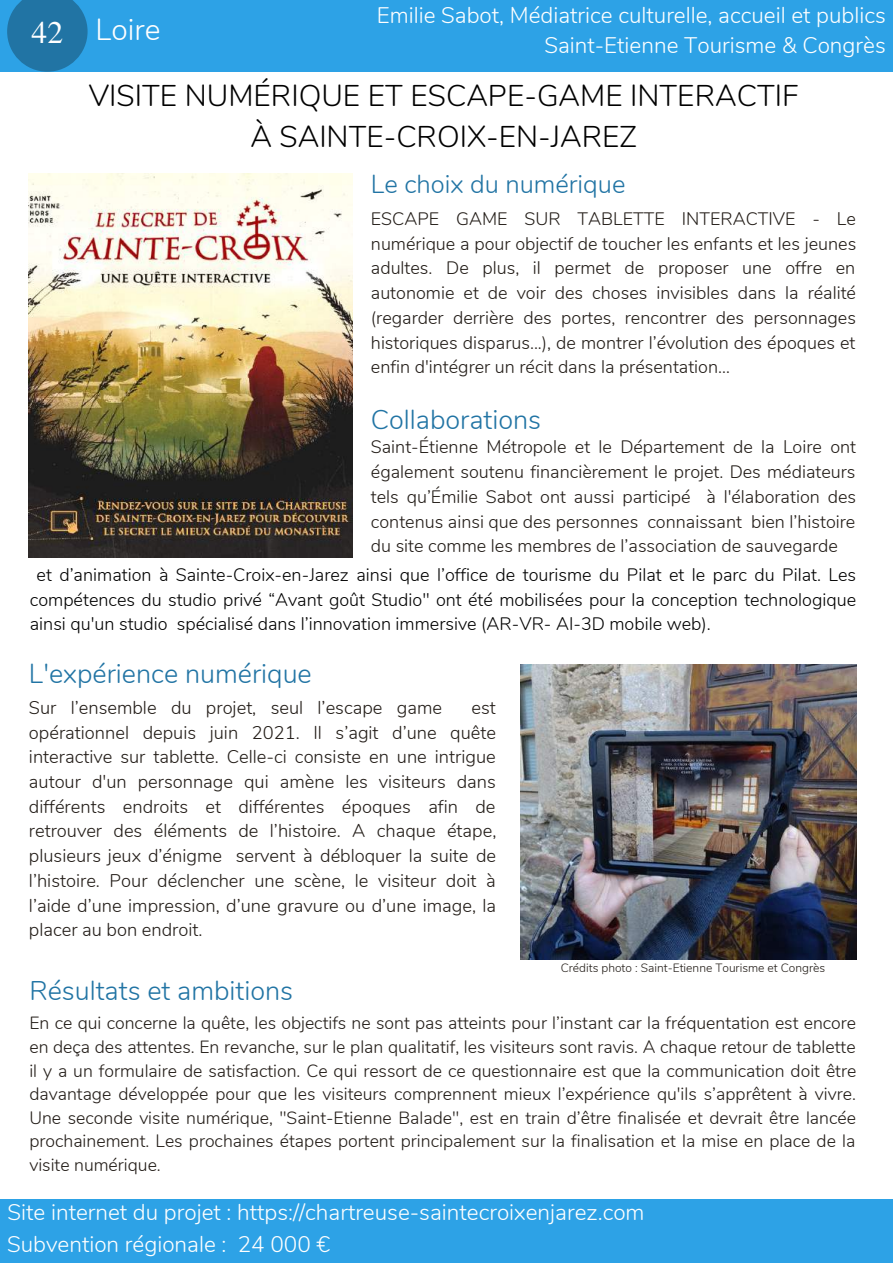
<style>
.page{position:relative;width:893px;height:1264px;background:#fff}
.page>*{position:absolute;margin:0;border:0;box-sizing:border-box;transform-origin:0 0}
.t1{font:31.5px "Te X Gyre Termes";color:#fff}
.t2{font:300 30px/41.5px "Nunito";color:#000;text-align:center}
.t3{font:300 30px "Nunito";color:#fff}
.t4{font:300 27px "Nunito";color:#2174a4}
.t5{font:300 25.5px "Nunito";color:#2174a4}
.t6{font:300 22.5px "Nunito";color:#fff}
.t7{font:300 18.3px/24.8px "Nunito";color:#221c17;text-align:justify}
.t8{font:300 18px/24.8px "Nunito";color:#221c17;text-align:justify}
.t9{font:300 18px/24.8px "Nunito";color:#000;text-align:justify}
.t10{font:300 17.7px/23.5px "Nunito";color:#221c17;text-align:justify}
.t11{font:300 12px "Nunito";color:#221c17}
</style>
<div class="page">
<div style="left:0;top:1198px;width:892px;height:64px;background:#2da2e6"></div>
<div style="left:0;top:0;width:892px;height:72px;background:#2da2e6"></div>
<svg style="left:7px;top:0;width:81px;height:72px"></svg>
<img style="left:29px;top:174px;width:324px;height:383px">
<img style="left:520px;top:665px;width:336px;height:294px">
<h1 class="t1" style="left:32px;top:10px;width:33px">42</h1>
<h2 class="t3" style="left:96px;top:9px;width:66px">Loire</h2>
<p class="t6" style="left:377px;top:1px;width:510px">Emilie Sabot, Médiatrice culturelle, accueil et publics</p>
<p class="t6" style="left:544px;top:31px;width:343px">Saint-Etienne Tourisme &amp; Congrès</p>
<h2 class="t2" style="left:89px;top:75px;width:711px">VISITE NUMÉRIQUE ET ESCAPE-GAME INTERACTIF<br>À SAINTE-CROIX-EN-JAREZ</h2>
<h3 class="t5" style="left:371px;top:167px;width:256px">Le choix du numérique</h3>
<p class="t8" style="left:371px;top:207px;width:487px">ESCAPE GAME SUR TABLETTE INTERACTIVE - Le numérique a pour objectif de toucher les enfants et les jeunes adultes. De plus, il permet de proposer une offre en autonomie et de voir des choses invisibles dans la réalité (regarder derrière des portes, rencontrer des personnages historiques disparus...), de montrer l’évolution des époques et enfin d'intégrer un récit dans la présentation…</p>
<h3 class="t4" style="left:371px;top:401px;width:172px">Collaborations</h3>
<p class="t8" style="left:371px;top:435px;width:486px">Saint-Étienne Métropole et le Département de la Loire ont également soutenu financièrement le projet. Des médiateurs tels qu’Émilie Sabot ont aussi participé à l'élaboration des contenus ainsi que des personnes connaissant bien l’histoire du site comme les membres de l’association de sauvegarde</p>
<p class="t9" style="left:30px;top:562px;width:827px;text-indent:7px">et d’animation à Sainte-Croix-en-Jarez ainsi que l’office de tourisme du Pilat et le parc du Pilat. Les compétences du studio privé “Avant goût Studio" ont été mobilisées pour la conception technologique ainsi qu'un studio spécialisé dans l’innovation immersive (AR-VR- AI-3D mobile web).</p>
<h3 class="t4" style="left:29px;top:655px;width:284px">L'expérience numérique</h3>
<p class="t7" style="left:29px;top:695px;width:414px">Sur l’ensemble du projet, seul l’escape game</p>
<p class="t7" style="left:29px;top:695px;width:469px;text-indent:442px">est opérationnel depuis juin 2021. Il s’agit d’une quête interactive sur tablette. Celle-ci consiste en une intrigue autour d'un personnage qui amène les visiteurs dans différents endroits et différentes époques afin de retrouver des éléments de l’histoire. A chaque étape, plusieurs jeux d’énigme servent à débloquer la suite de l’histoire. Pour déclencher une scène, le visiteur doit à l’aide d’une impression, d’une gravure ou d’une image, la placer au bon endroit.</p>
<h3 class="t4" style="left:29px;top:972px;width:265px">Résultats et ambitions</h3>
<p class="t10" style="left:29px;top:1011px;width:828px">En ce qui concerne la quête, les objectifs ne sont pas atteints pour l’instant car la fréquentation est encore en deça des attentes. En revanche, sur le plan qualitatif, les visiteurs sont ravis. A chaque retour de tablette il y a un formulaire de satisfaction. Ce qui ressort de ce questionnaire est que la communication doit être davantage développée pour que les visiteurs comprennent mieux l’expérience qu'ils s’apprêtent à vivre.<br>Une seconde visite numérique, "Saint-Etienne Balade", est en train d’être finalisée et devrait être lancée prochainement. Les prochaines étapes portent principalement sur la finalisation et la mise en place de la visite numérique.</p>
<p class="t11" style="left:560px;top:960px;width:266px">Crédits photo : Saint-Etienne Tourisme et Congrès</p>
<p class="t6" style="left:8px;top:1197px;width:638px">Site internet du projet : https://chartreuse-saintecroixenjarez.com</p>
<p class="t6" style="left:7px;top:1228px;width:324px">Subvention régionale : 24 000 €</p>
</div>
